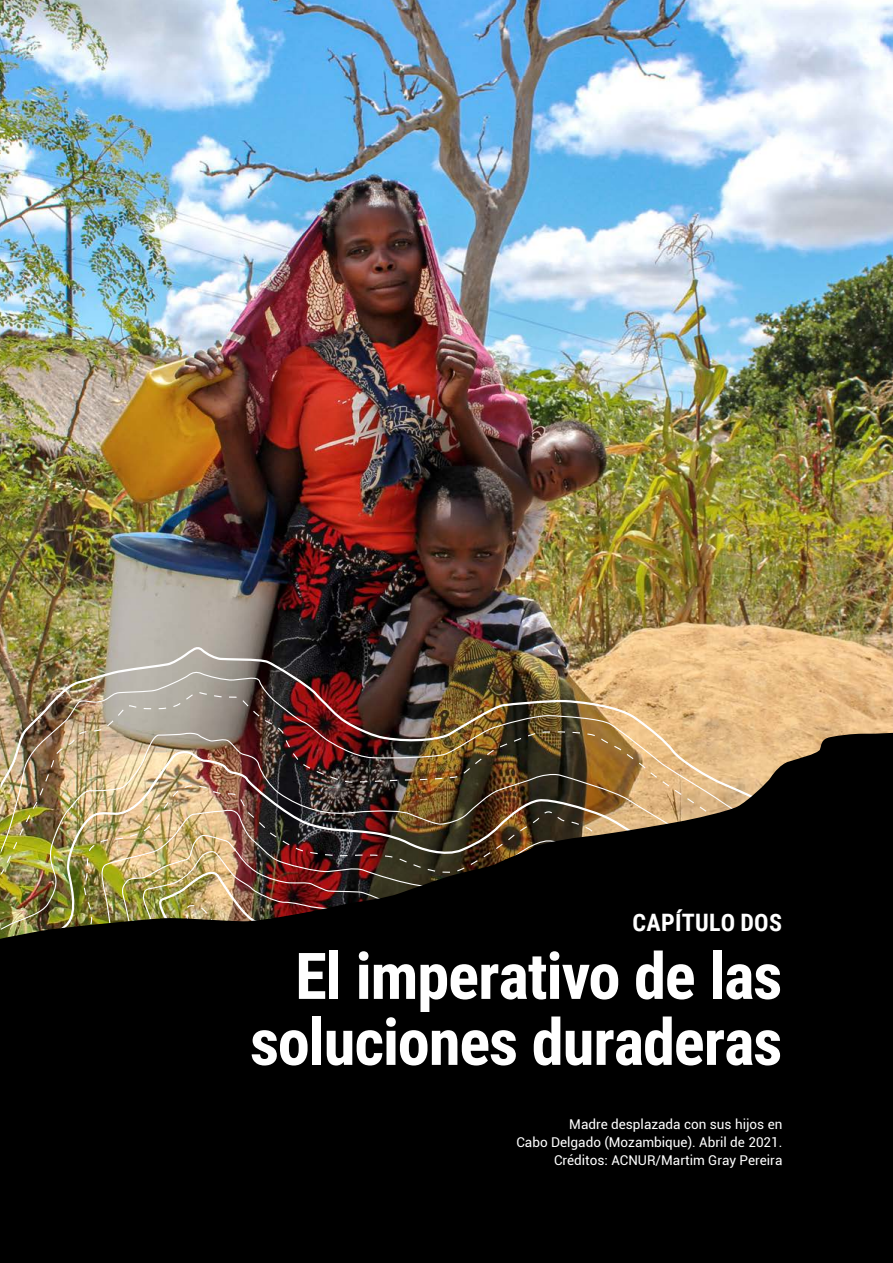
<style>
.page{position:relative;width:893px;height:1263px;background:#fff}
.page>*{position:absolute;margin:0;border:0;box-sizing:border-box;transform-origin:0 0}
.t1{font:700 64.5px/66px "Roboto Condensed";letter-spacing:-.02em;color:#fff;text-align:right}
.t2{font:700 24px "Roboto Condensed";letter-spacing:.01em;color:#fff}
.t3{font:13.5px/18px "Roboto";color:#fff;text-align:right}
</style>
<div class="page">
<img style="left:0;top:0;width:893px;height:449px">
<img style="left:0;top:449px;width:893px;height:74px">
<img style="left:0;top:523px;width:893px;height:179px">
<img style="left:0;top:702px;width:893px;height:561px">
<h2 class="t2" style="left:633px;top:905px;width:151px">CAPÍTULO DOS</h2>
<h1 class="t1" style="left:250px;top:940px;width:534px">El imperativo de las soluciones duraderas</h1>
<p class="t3" style="left:516px;top:1115px;width:268px">Madre desplazada con sus hijos en<br>Cabo Delgado (Mozambique). Abril de 2021.<br>Créditos: ACNUR/Martim Gray Pereira</p>
</div>
